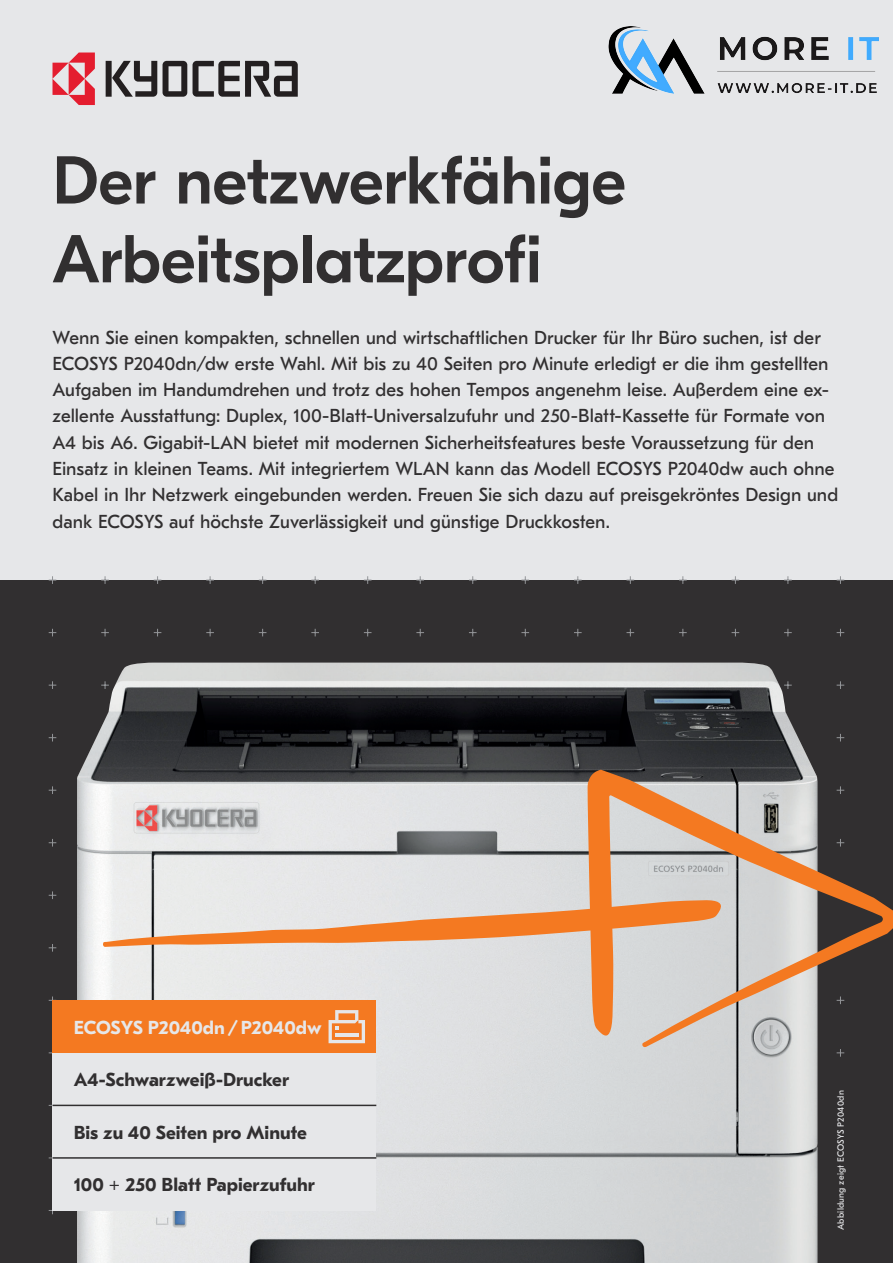
<style>
.page{position:relative;width:893px;height:1263px;background:#e6e7e9}
.page>*{position:absolute;margin:0;border:0;box-sizing:border-box;transform-origin:0 0}
.t1{font:500 67.5px/78.8px "GT Eesti Pro Display";letter-spacing:-.005em;color:#312f30}
.t2{font:18.75px/26.2px "GT Eesti Pro Text";color:#312f30}
.t3{font:700 18.75px "GT Eesti Pro Text";color:#312f30}
.t4{font:700 18.75px "GT Eesti Pro Text";color:#e6e7e9}
.t5{font:9px "GT Eesti Pro Text";letter-spacing:.025em;color:#e6e7e9}
</style>
<div class="page">
<div style="left:0;top:580px;width:893px;height:683px;background:#312f30"></div>
<svg style="left:193px;top:61px;width:105px;height:36px"></svg>
<svg style="left:163px;top:61px;width:24px;height:36px"></svg>
<svg style="left:106px;top:61px;width:51px;height:36px"></svg>
<svg style="left:53px;top:53px;width:42px;height:52px"></svg>
<svg style="left:48px;top:576px;width:797px;height:639px"></svg>
<img style="left:77px;top:663px;width:740px;height:600px">
<div style="left:53px;top:1158px;width:323px;height:52px;background:#e6e7e9"></div>
<div style="left:53px;top:1105px;width:323px;height:53px;background:#e6e7e9"></div>
<div style="left:53px;top:1053px;width:323px;height:52px;background:#e6e7e9"></div>
<div style="left:53px;top:1000px;width:323px;height:53px;background:#f47921"></div>
<hr style="left:53px;top:1105px;width:323px;height:1px;background:#312f30">
<hr style="left:53px;top:1157px;width:323px;height:2px;background:#312f30">
<svg style="left:103px;top:770px;width:790px;height:277px"></svg>
<div style="left:820px;top:1068px;width:40px;height:162px;background:#312f30"></div>
<img style="left:608px;top:26px;width:271px;height:68px">
<h1 class="t1" style="left:53px;top:143px;width:575px">Der netzwerkfähige<br>Arbeitsplatzprofi</h1>
<p class="t2" style="left:53px;top:324px;width:787px">Wenn Sie einen kompakten, schnellen und wirtschaftlichen Drucker für Ihr Büro suchen, ist der ECOSYS P2040dn/dw erste Wahl. Mit bis zu 40 Seiten pro Minute erledigt er die ihm gestellten Aufgaben im Handumdrehen und trotz des hohen Tempos angenehm leise. Außerdem eine ex&shy;zellente Ausstattung: Duplex, 100-Blatt-Universalzufuhr und 250-Blatt-Kassette für Formate von A4 bis A6. Gigabit-LAN bietet mit modernen Sicherheitsfeatures beste Voraussetzung für den Einsatz in kleinen Teams. Mit integriertem WLAN kann das Modell ECOSYS P2040dw auch ohne Kabel in Ihr Netzwerk eingebunden werden. Freuen Sie sich dazu auf preisgekröntes Design und dank ECOSYS auf höchste Zuverlässigkeit und günstige Druckkosten.</p>
<p class="t4" style="left:74px;top:1017px;width:249px">ECOSYS P2040dn / P2040dw</p>
<p class="t3" style="left:74px;top:1069px;width:217px">A4-Schwarzweiß-Drucker</p>
<p class="t3" style="left:74px;top:1122px;width:235px">Bis zu 40 Seiten pro Minute</p>
<p class="t3" style="left:74px;top:1174px;width:242px">100 + 250 Blatt Papierzufuhr</p>
<p class="t5" style="left:836px;top:1230px;width:141px;rotate:-90deg">Abbildung zeigt ECOSYS P2040dn</p>
</div>
